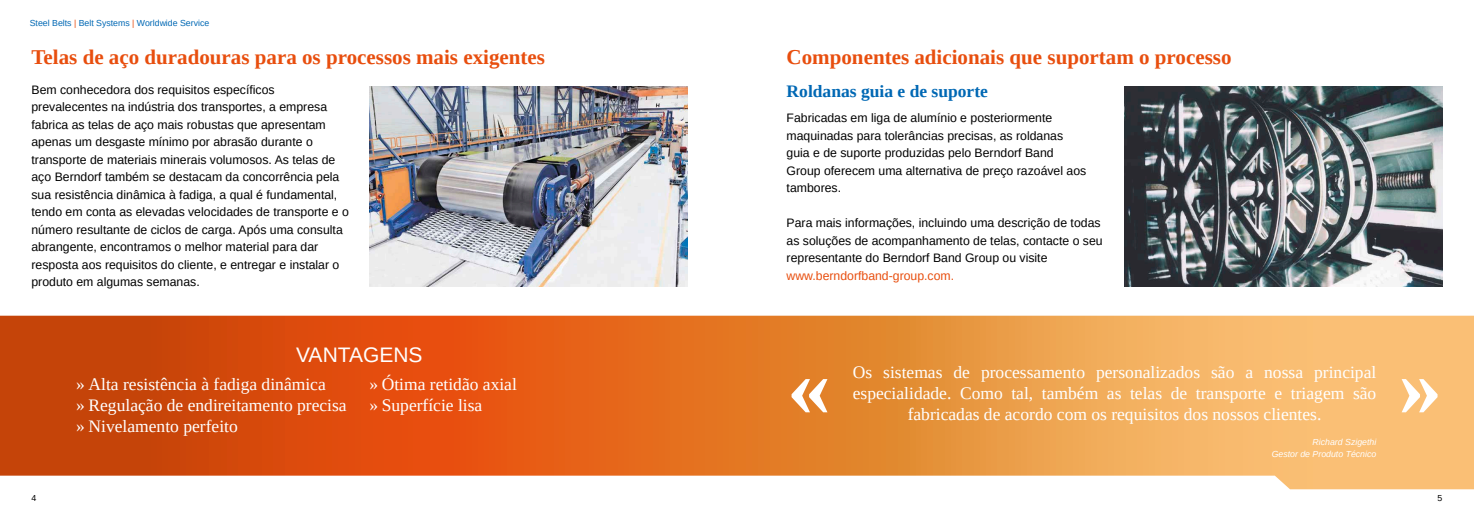
<style>
.page{position:relative;width:1474px;height:521px;background:#fff}
.page>*{position:absolute;margin:0;border:0;box-sizing:border-box;transform-origin:0 0}
.DE_Lauftext{font:700 87.5px "Liberation Serif";color:#fff}
.DE_Überschrift{font:700 21px "Liberation Serif";color:#e84e0e}
.DE_Highlights{font:21px "Liberation Sans";color:#fff}
.DE_Zitat{font:17.5px/21px "Liberation Serif";color:#fff;text-align:center}
.DE_Zwischenüberschri{font:700 17.5px "Liberation Serif";color:#0068b4}
.DE_Lauftext-2{font:12.25px/17.5px "Liberation Sans";color:#000}
.t1{font:8.75px "Liberation Sans";color:#0068b4}
.DE_PersonZitat{font:italic 8.75px "Liberation Sans";color:#fff}
.t2{font:8.75px "Liberation Sans";color:#000}
.s1{color:#e84e0e}
</style>
<div class="page">
<svg style="left:0;top:316px;width:1473px;height:173px;background:#e68540"></svg>
<img style="left:1124px;top:86px;width:318px;height:200px">
<img style="left:369px;top:86px;width:318px;height:200px">
<p class="t1" style="left:30px;top:17px;width:181px">Steel Belts <span class="s1">|</span> Belt Systems <span class="s1">|</span> Worldwide Service</p>
<p class="DE_Überschrift" style="left:32px;top:43px;width:515px">Telas de aço duradouras para os processos mais exigentes</p>
<p class="DE_Lauftext-2" style="left:32px;top:81px;width:319px">Bem conhecedora dos requisitos específicos prevalecentes na indústria dos transportes, a empresa fabrica as telas de aço mais robustas que apresentam apenas um desgaste mínimo por abrasão durante o transporte de materiais minerais volumosos. As telas de aço Berndorf também se destacam da concorrência pela sua resistência dinâmica à fadiga, a qual é fundamental, tendo em conta as elevadas velocidades de transporte e o número resultante de ciclos de carga. Após uma consulta abrangente, encontramos o melhor material para dar resposta aos requisitos do cliente, e entregar e instalar o produto em algumas semanas.</p>
<p class="DE_Highlights" style="left:296px;top:341px;width:128px">VANTAGENS</p>
<p class="DE_Zitat" style="left:76px;top:374px;width:251px">» Alta resistência à fadiga dinâmica</p>
<p class="DE_Zitat" style="left:76px;top:395px;width:272px">» Regulação de endireitamento precisa</p>
<p class="DE_Zitat" style="left:76px;top:416px;width:163px">» Nivelamento perfeito</p>
<p class="DE_Zitat" style="left:369px;top:374px;width:149px">» Ótima retidão axial</p>
<p class="DE_Zitat" style="left:369px;top:395px;width:115px">» Superfície lisa</p>
<p class="DE_Überschrift" style="left:786px;top:42px;width:446px">Componentes adicionais que suportam o processo</p>
<p class="DE_Zwischenüberschri" style="left:786px;top:79px;width:203px">Roldanas guia e de suporte</p>
<p class="DE_Lauftext-2" style="left:786px;top:109px;width:301px">Fabricadas em liga de alumínio e posteriormente maquinadas para tolerâncias precisas, as roldanas guia e de suporte produzidas pelo Berndorf Band Group oferecem uma alternativa de preço razoável aos tambores.</p>
<p class="DE_Lauftext-2" style="left:786px;top:214px;width:317px">Para mais informações, incluindo uma descrição de todas as soluções de acompanhamento de telas, contacte o seu representante do Berndorf Band Group ou visite <span class="s1">www.berndorfband-group.com.</span></p>
<p class="DE_Zitat" style="left:852px;top:362px;width:525px">Os sistemas de processamento personalizados são a nossa principal especialidade. Como tal, também as telas de transporte e triagem são fabricadas de acordo com os requisitos dos nossos clientes.</p>
<p class="DE_PersonZitat" style="left:1312px;top:436px;width:65px">Richard Szigethi</p>
<p class="DE_PersonZitat" style="left:1271px;top:448px;width:106px">Gestor de Produto Técnico</p>
<p class="DE_Lauftext" style="left:787px;top:327px;width:45px">«</p>
<p class="DE_Lauftext" style="left:1398px;top:327px;width:45px">»</p>
<p class="t2" style="left:32px;top:492px;width:6px">4</p>
<p class="t2" style="left:1437px;top:492px;width:6px">5</p>
</div>
